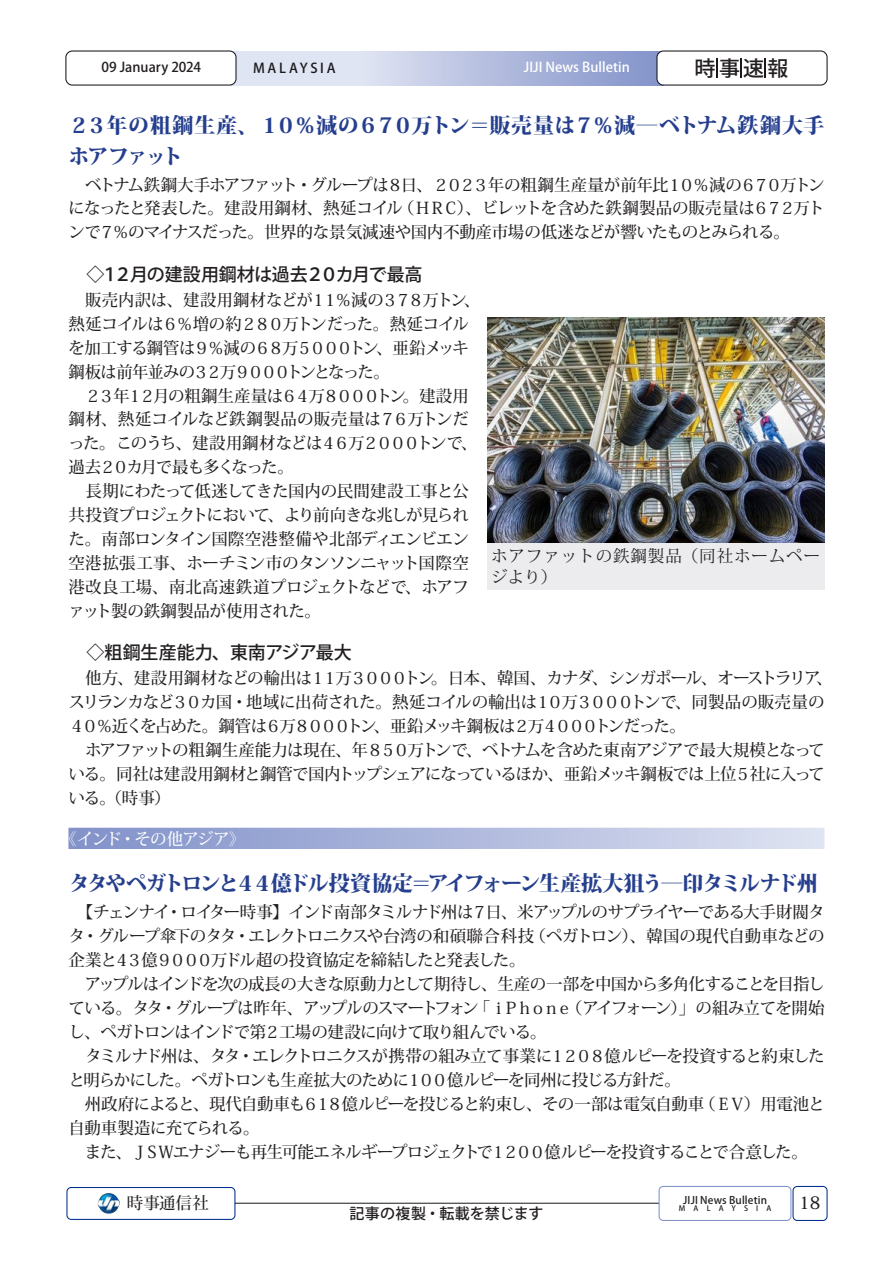
<style>
.page{position:relative;width:893px;height:1263px;background:#fff}
.page>*{position:absolute;margin:0;border:0;box-sizing:border-box;transform-origin:0 0}
.t1{font:800 21px/30.9px "Koz Min Std";letter-spacing:-.06em;color:#253f8e}
.t2{font:800 21px "Koz Min Std";letter-spacing:-.08em;color:#253f8e}
.t3{font:800 21px "Koz Min Std";letter-spacing:-.12em;color:#253f8e}
.t4{font:500 21px "Koz Go Std";color:#231f20}
.t5{font:500 18px "Koz Go Std";letter-spacing:-.02em;color:#231f20}
.t6{font:500 17.25px "Koz Min Std";color:#231f20}
.t7{font:500 16.5px/24px "Koz Min Std";letter-spacing:-.06em;color:#231f20}
.t8{font:500 16.5px/23.9px "Koz Min Std";letter-spacing:-.03em;color:#231f20}
.t9{font:500 16.5px/24px "Koz Min Std";letter-spacing:-.035em;color:#231f20}
.t10{font:500 16.5px "Koz Min Std";letter-spacing:-.1em;color:#231f20}
.t11{font:500 16.5px "Koz Min Std";letter-spacing:-.085em;color:#231f20}
.t12{font:500 16.5px/23.9px "Koz Min Std";letter-spacing:-.11em;color:#231f20}
.t13{font:500 16.5px "Koz Min Std";letter-spacing:-.005em;color:#231f20}
.t14{font:500 16.5px "Koz Min Std";letter-spacing:-.04em;color:#231f20}
.t15{font:16.5px/21.3px "Koz Min Std";letter-spacing:.055em;color:#231f20}
.t16{font:500 16.5px "Koz Min Std";letter-spacing:-.025em;color:#231f20}
.t17{font:500 16.5px "Koz Min Std";letter-spacing:-.09em;color:#231f20}
.t18{font:500 16.5px "Koz Min Std";letter-spacing:-.13em;color:#231f20}
.t19{font:500 16.5px "Koz Min Std";letter-spacing:-.095em;color:#231f20}
.t20{font:500 16.5px "Koz Min Std";letter-spacing:-.01em;color:#231f20}
.t21{font:500 16.5px "Koz Min Std";letter-spacing:.005em;color:#231f20}
.t22{font:500 16.5px "Koz Min Std";letter-spacing:-.045em;color:#fff}
.t23{font:500 16.5px "Koz Min Std";letter-spacing:-.165em;color:#231f20}
.t24{font:500 16.5px "Koz Min Std";letter-spacing:-.16em;color:#231f20}
.t25{font:500 15px "Koz Go Std";letter-spacing:.015em;color:#231f20}
.t26{font:500 13.5px "Koz Go Std";letter-spacing:.005em;color:#fff}
.t27{font:500 13.5px "Koz Go Std";letter-spacing:.005em;color:#231f20}
.t28{font:500 13.5px "Koz Go Std";letter-spacing:.2em;color:#1a181b}
.t29{font:500 10.5px "Koz Go Std";letter-spacing:.015em;color:#231f20}
.t30{font:500 7.5px "Koz Go Std";letter-spacing:1.09em;color:#231f20}
</style>
<div class="page">
<div style="left:230px;top:51px;width:129px;height:34px;background:#e0e5f3"></div>
<div style="left:359px;top:51px;width:304px;height:34px;background:linear-gradient(to right,#dfe3f2,#8191c9)"></div>
<div style="left:66px;top:51px;width:170px;height:34px;background:#fff;border-radius:6px"></div>
<div style="left:65px;top:50px;width:172px;height:36px;border:1px solid #1a181b;border-radius:6px"></div>
<div style="left:657px;top:51px;width:170px;height:34px;background:#fff;border-radius:6px"></div>
<div style="left:656px;top:50px;width:172px;height:36px;border:1px solid #1a181b;border-radius:6px"></div>
<hr style="left:225px;top:1203px;width:435px;height:1px;background:#1a181b">
<div style="left:659px;top:1186px;width:132px;height:35px;border:1px solid #8393ca;border-radius:4px"></div>
<div style="left:67px;top:1187px;width:168px;height:32px;background:#fff;border-radius:4px"></div>
<div style="left:66px;top:1187px;width:169px;height:33px;border:1px solid #00328d;border-radius:4px"></div>
<div style="left:792px;top:1186px;width:36px;height:35px;border:1px solid #00328d;border-radius:4px"></div>
<svg style="left:765px;top:58px;width:1px;height:20px"></svg>
<svg style="left:741px;top:58px;width:1px;height:20px"></svg>
<svg style="left:717px;top:58px;width:1px;height:20px"></svg>
<img style="left:97px;top:1193px;width:23px;height:21px">
<div style="left:68px;top:828px;width:756px;height:21px;background:linear-gradient(to right,#8090c8,#dee1f1)"></div>
<img style="left:487px;top:318px;width:337px;height:225px">
<div style="left:487px;top:543px;width:337px;height:46px;background:#ececee"></div>
<p class="t27" style="left:101px;top:58px;width:101px">09 January 2024</p>
<p class="t28" style="left:253px;top:60px;width:84px">MALAYSIA</p>
<p class="t26" style="left:524px;top:59px;width:108px">JIJI News Bulletin</p>
<p class="t4" style="left:694px;top:55px;width:96px">時事速報</p>
<p class="t1" style="left:68px;top:109px;width:757px">２３年の粗鋼生産、１０％減の６７０万トン＝販売量は７％減―ベトナム鉄鋼大手ホアファット</p>
<p class="t11" style="left:401px;top:174px;width:425px">日、２０２３年の粗鋼生産量が前年比１０％減の６７０万トン</p>
<p class="t7" style="left:398px;top:173px;width:428px;text-indent:-329px">　ベトナム鉄鋼大手ホアファット・グループは８<br>（ＨＲＣ）、ビレットを含めた鉄鋼製品の販売量は６７２万ト</p>
<p class="t9" style="left:68px;top:196px;width:723px">になったと発表した。建設用鋼材、熱延コイル<br>ンで７％のマイナスだった。世界的な景気減速や国内不動産市場の低迷などが響いたものとみられる。</p>
<p class="t5" style="left:101px;top:263px;width:323px">１２月の建設用鋼材は過去２０カ月で最高</p>
<p class="t5" style="left:68px;top:263px;width:37px">　◇</p>
<p class="t7" style="left:68px;top:288px;width:402px;text-align:right">販売内訳は、建設用鋼材などが１１％減の３７８万トン熱延コイルは６％増の約２８０万トンだった。熱延コイル、亜鉛メッキ</p>
<p class="t7" style="left:464px;top:288px;width:18px">、</p>
<p class="t12" style="left:287px;top:336px;width:105px;text-indent:-218px">を加工する鋼管は９％減の６８万５０００<br>トンとなった。</p>
<p class="t7" style="left:349px;top:336px;width:31px">トン</p>
<p class="t19" style="left:68px;top:361px;width:224px">鋼板は前年並みの３２万９０００</p>
<p class="t7" style="left:68px;top:384px;width:63px">　２３年</p>
<p class="t13" style="left:68px;top:409px;width:402px">鋼材、熱延コイルなど鉄鋼製品の販売量は７６万トンだ</p>
<p class="t7" style="left:416px;top:431px;width:62px">トンで、</p>
<p class="t7" style="left:403px;top:384px;width:68px">。建設用</p>
<p class="t18" style="left:127px;top:385px;width:255px">１２月の粗鋼生産量は６４万８０００</p>
<p class="t7" style="left:376px;top:384px;width:32px">トン</p>
<p class="t7" style="left:68px;top:431px;width:256px">った。このうち、建設用鋼材などは</p>
<p class="t10" style="left:68px;top:457px;width:227px">過去２０カ月で最も多くなった。</p>
<p class="t14" style="left:68px;top:481px;width:402px">　長期にわたって低迷してきた国内の民間建設工事と公</p>
<p class="t7" style="left:267px;top:503px;width:203px">、より前向きな兆しが見られ</p>
<p class="t23" style="left:320px;top:433px;width:102px">４６万２０００</p>
<p class="t8" style="left:68px;top:503px;width:402px">共投資プロジェクトにおいて<br>た。南部ロンタイン国際空港整備や北部ディエンビエン空港拡張工事、ホーチミン市のタンソンニャット国際空港改良工場、南北高速鉄道プロジェクトなどで、ホアファット製の鉄鋼製品が使用された。</p>
<p class="t5" style="left:68px;top:641px;width:285px">　◇粗鋼生産能力、東南アジア最大</p>
<p class="t15" style="left:491px;top:545px;width:330px">ホアファットの鉄鋼製品（同社ホームページより(</p>
<p class="t7" style="left:431px;top:666px;width:391px">。日本、韓国、カナダ、シンガポール、オーストラリア</p>
<p class="t20" style="left:68px;top:668px;width:245px">　他方、建設用鋼材などの輸出は</p>
<p class="t7" style="left:404px;top:666px;width:32px">トン</p>
<p class="t7" style="left:336px;top:666px;width:74px">万３０００</p>
<p class="t7" style="left:310px;top:666px;width:30px">１１</p>
<p class="t7" style="left:816px;top:666px;width:18px">、</p>
<p class="t7" style="left:68px;top:690px;width:470px">スリランカなど３０カ国・地域に出荷された。熱延コイルの輸出は</p>
<p class="t21" style="left:630px;top:692px;width:196px">トンで、同製品の販売量の</p>
<p class="t24" style="left:535px;top:692px;width:101px">１０万３０００</p>
<p class="t7" style="left:594px;top:714px;width:93px">トンだった。</p>
<p class="t7" style="left:68px;top:714px;width:758px">４０％近くを占めた。鋼管は６万８０００<br>　ホアファットの粗鋼生産能力は現在、年８５０万トンで、ベトナムを含めた東南アジアで最大規模となっている。同社は建設用鋼材と鋼管で国内トップシェアになっているほか、亜鉛メッキ鋼板では上位５社に入っている。（時事(</p>
<p class="t22" style="left:119px;top:828px;width:127px">・その他アジア《</p>
<p class="t7" style="left:374px;top:714px;width:172px">、亜鉛メッキ鋼板は２万</p>
<p class="t7" style="left:347px;top:714px;width:32px">トン</p>
<p class="t7" style="left:542px;top:714px;width:58px">４０００</p>
<p class="t22" style="left:60px;top:828px;width:63px">《インド</p>
<p class="t2" style="left:428px;top:869px;width:392px">アイフォーン生産拡大狙う―印タミルナド州</p>
<p class="t1" style="left:235px;top:868px;width:199px">４４億ドル投資協定＝</p>
<p class="t3" style="left:68px;top:869px;width:172px">タタやペガトロンと</p>
<p class="t7" style="left:485px;top:900px;width:341px">日、米アップルのサプライヤーである大手財閥タ</p>
<p class="t7" style="left:166px;top:900px;width:324px">・ロイター時事】インド南部タミルナド州は７</p>
<p class="t7" style="left:68px;top:900px;width:103px">　【チェンナイ</p>
<p class="t9" style="left:82px;top:924px;width:454px">・グループ傘下のタタ・エレクトロニクスや台湾の和碩聯合科技</p>
<p class="t16" style="left:529px;top:926px;width:297px">（ペガトロン）、韓国の現代自動車などの</p>
<p class="t7" style="left:68px;top:924px;width:18px">タ</p>
<p class="t10" style="left:113px;top:950px;width:414px">４３億９０００万ドル超の投資協定を締結したと発表した。</p>
<p class="t7" style="left:68px;top:948px;width:50px">企業と</p>
<p class="t7" style="left:68px;top:972px;width:758px">　アップルはインドを次の成長の大きな原動力として期待し、生産の一部を中国から多角化することを目指し</p>
<p class="t7" style="left:566px;top:996px;width:260px">（アイフォーン）」の組み立てを開始</p>
<p class="t11" style="left:160px;top:997px;width:320px">・グループは昨年、アップルのスマートフォン</p>
<p class="t7" style="left:474px;top:996px;width:100px">「ｉＰｈｏｎｅ</p>
<p class="t7" style="left:68px;top:996px;width:480px">ている。タタ<br>し、ペガトロンはインドで第２工場の建設に向けて取り組んでいる。</p>
<p class="t8" style="left:238px;top:1044px;width:316px">・エレクトロニクスが携帯の組み立て事業に</p>
<p class="t17" style="left:550px;top:1045px;width:276px">１２０８億ルピーを投資すると約束した</p>
<p class="t7" style="left:68px;top:1044px;width:173px">　タミルナド州は、タタ</p>
<p class="t7" style="left:406px;top:1068px;width:276px">１００億ルピーを同州に投じる方針だ。</p>
<p class="t7" style="left:68px;top:1068px;width:342px">と明らかにした。ペガトロンも生産拡大のために</p>
<p class="t7" style="left:302px;top:1092px;width:403px">６１８億ルピーを投じると約束し、その一部は電気自動車</p>
<p class="t8" style="left:68px;top:1092px;width:238px">　州政府によると、現代自動車も自動車製造に充てられる。</p>
<p class="t7" style="left:699px;top:1092px;width:127px">（ＥＶ）用電池と</p>
<p class="t7" style="left:68px;top:1139px;width:426px">　また、ＪＳＷエナジーも再生可能エネルギープロジェクトで</p>
<p class="t10" style="left:490px;top:1141px;width:319px">１２００億ルピーを投資することで合意した。</p>
<p class="t7" style="left:127px;top:1191px;width:84px">時事通信社</p>
<p class="t25" style="left:350px;top:1204px;width:195px">記事の複製・転載を禁じます</p>
<p class="t29" style="left:683px;top:1193px;width:85px">JIJI News Bulletin</p>
<p class="t30" style="left:679px;top:1204px;width:94px">MALAYSIA</p>
<p class="t6" style="left:799px;top:1191px;width:23px">18</p>
</div>
